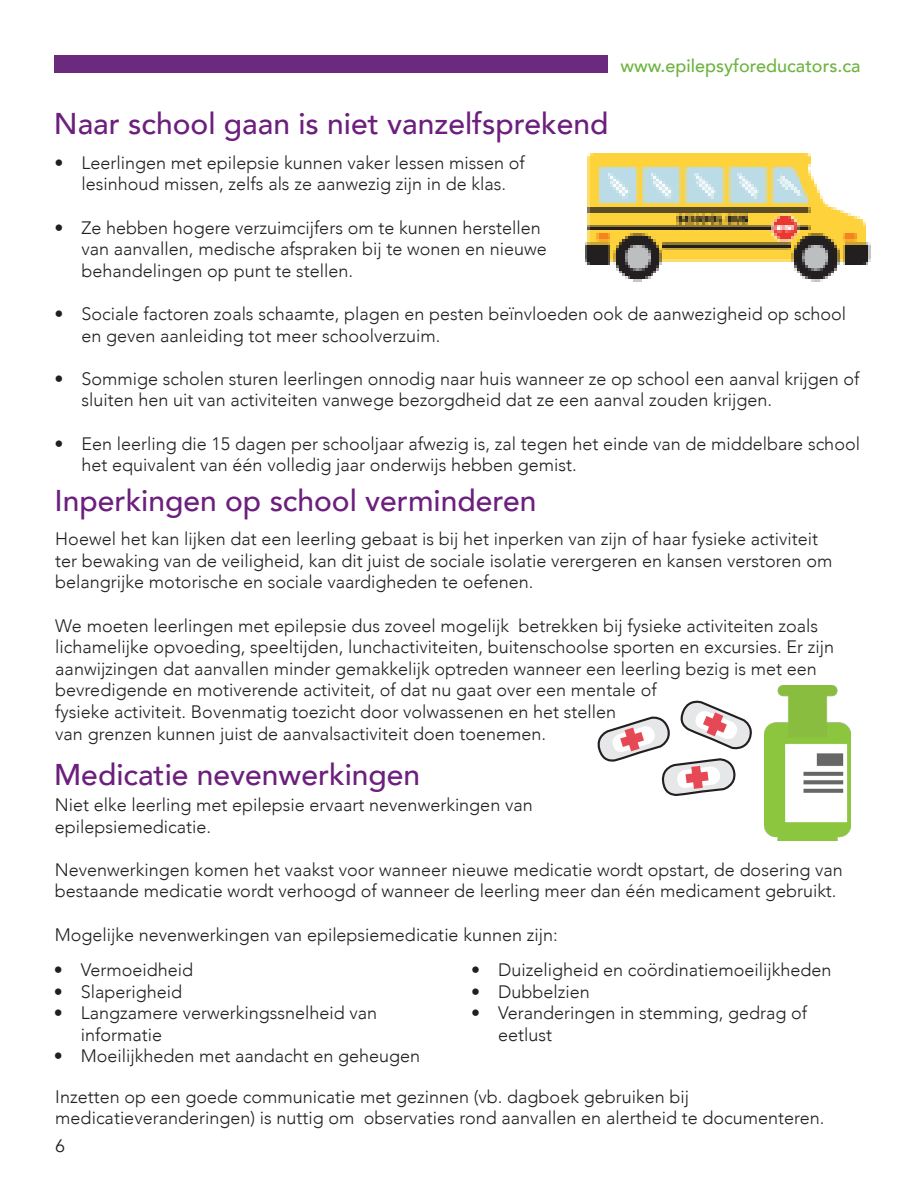
<style>
.page{position:relative;width:918px;height:1188px;background:#fff}
.page>*{position:absolute;margin:0;border:0;box-sizing:border-box;transform-origin:0 0}
.t1{font:500 30px "Avenir";color:#6c1f7d}
.t2{font:300 18px/21.6px "Avenir";color:#231f20}
.t3{font:500 18px "Avenir";color:#6cb43f}
.t4{font:18px "Avenir";color:#231f20}
</style>
<div class="page">
<div style="left:54px;top:55px;width:553px;height:18px;background:#6c2a7e"></div>
<img style="left:585px;top:153px;width:286px;height:129px">
<img style="left:764px;top:686px;width:87px;height:154px">
<svg style="left:597px;top:700px;width:155px;height:96px"></svg>
<p class="t3" style="left:621px;top:50px;width:241px">www.epilepsyforeducators.ca</p>
<p class="t1" style="left:54px;top:98px;width:556px">Naar school gaan is niet vanzelfsprekend</p>
<p class="t2" style="left:55px;top:152px;width:472px;text-align:center">• Leerlingen met epilepsie kunnen vaker lessen missen of lesinhoud missen, zelfs als ze aanwezig zijn in de klas.</p>
<p class="t2" style="left:82px;top:217px;width:467px;text-indent:-27px">• Ze hebben hogere verzuimcijfers om te kunnen herstellen van aanvallen, medische afspraken bij te wonen en nieuwe behandelingen op punt te stellen.</p>
<p class="t2" style="left:82px;top:303px;width:766px;text-indent:-27px">• Sociale factoren zoals schaamte, plagen en pesten beïnvloeden ook de aanwezigheid op school en geven aanleiding tot meer schoolverzuim.</p>
<p class="t2" style="left:82px;top:368px;width:779px;text-indent:-27px">• Sommige scholen sturen leerlingen onnodig naar huis wanneer ze op school een aanval krijgen of sluiten hen uit van activiteiten vanwege bezorgdheid dat ze een aanval zouden krijgen.</p>
<p class="t2" style="left:82px;top:433px;width:780px;text-indent:-27px">• Een leerling die 15 dagen per schooljaar afwezig is, zal tegen het einde van de middelbare school het equivalent van één volledig jaar onderwijs hebben gemist.</p>
<p class="t1" style="left:55px;top:474px;width:483px">Inperkingen op school verminderen</p>
<p class="t2" style="left:55px;top:528px;width:779px">Hoewel het kan lijken dat een leerling gebaat is bij het inperken van zijn of haar fysieke activiteit ter bewaking van de veiligheid, kan dit juist de sociale isolatie verergeren en kansen verstoren om belangrijke motorische en sociale vaardigheden te oefenen.</p>
<p class="t2" style="left:55px;top:615px;width:780px">We moeten leerlingen met epilepsie dus zoveel mogelijk betrekken bij fysieke activiteiten zoals lichamelijke opvoeding, speeltijden, lunchactiviteiten, buitenschoolse sporten en excursies. Er zijn aanwijzingen dat aanvallen minder gemakkelijk optreden wanneer een leerling bezig is met een bevredigende en motiverende activiteit, of dat nu gaat over een mentale of<br>fysieke activiteit. Bovenmatig toezicht door volwassenen en het stellen<br>van grenzen kunnen juist de aanvalsactiviteit doen toenemen.</p>
<p class="t1" style="left:54px;top:749px;width:368px">Medicatie nevenwerkingen</p>
<p class="t2" style="left:55px;top:794px;width:479px">Niet elke leerling met epilepsie ervaart nevenwerkingen van epilepsiemedicatie.</p>
<p class="t2" style="left:55px;top:859px;width:789px">Nevenwerkingen komen het vaakst voor wanneer nieuwe medicatie wordt opstart, de dosering van bestaande medicatie wordt verhoogd of wanneer de leerling meer dan één medicament gebruikt.</p>
<p class="t2" style="left:55px;top:924px;width:504px">Mogelijke nevenwerkingen van epilepsiemedicatie kunnen zijn:</p>
<p class="t2" style="left:54px;top:959px;width:141px">• Vermoeidheid</p>
<p class="t2" style="left:54px;top:981px;width:130px">• Slaperigheid</p>
<p class="t2" style="left:81px;top:1002px;width:298px;text-indent:-27px">• Langzamere verwerkingssnelheid van informatie</p>
<p class="t2" style="left:54px;top:1046px;width:368px">• Moeilijkheden met aandacht en geheugen</p>
<p class="t2" style="left:55px;top:1086px;width:771px">Inzetten op een goede communicatie met gezinnen (vb. dagboek gebruiken bij medicatieveranderingen) is nuttig om observaties rond aanvallen en alertheid te documenteren.</p>
<p class="t2" style="left:471px;top:959px;width:362px">• Duizeligheid en coördinatiemoeilijkheden</p>
<p class="t2" style="left:471px;top:981px;width:120px">• Dubbelzien</p>
<p class="t2" style="left:498px;top:1002px;width:311px;text-indent:-27px">• Veranderingen in stemming, gedrag of eetlust</p>
<p class="t4" style="left:55px;top:1135px;width:12px">6</p>
</div>
